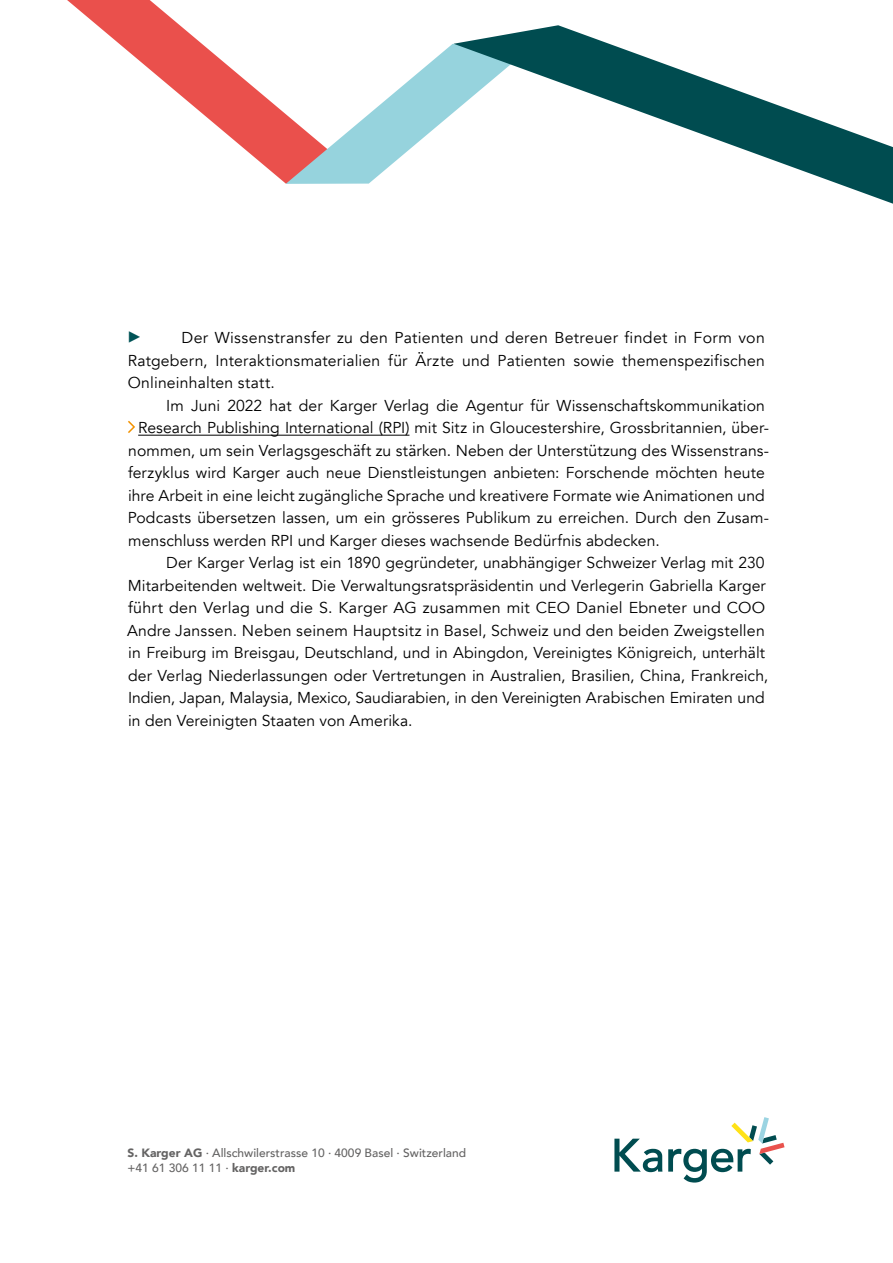
<style>
.page{position:relative;width:893px;height:1263px;background:#fff}
.page>*{position:absolute;margin:0;border:0;box-sizing:border-box;transform-origin:0 0}
.t1{font:31.5px "Segoe UI Black";color:#005357;scale:.5 1}
.t2{font:15.75px/22.5px "Avenir";letter-spacing:.005em;color:#000;text-align:justify}
.t3{font:500 12px/14.4px "Avenir";color:#646363}
.s1{font-weight:900}
</style>
<div class="page">
<svg style="left:614px;top:1117px;width:170px;height:65px"></svg>
<hr style="left:138px;top:435px;width:271px;height:1px;background:#000">
<svg style="left:128px;top:421px;width:7px;height:12px"></svg>
<svg style="left:67px;top:0;width:219px;height:184px"></svg>
<svg style="left:286px;top:44px;width:168px;height:140px"></svg>
<svg style="left:454px;top:25px;width:439px;height:179px"></svg>
<h1 class="t1" style="left:128px;top:314px;width:29px">►</h1>
<p class="t2" style="left:128px;top:327px;width:639px;text-indent:54px">Der Wissenstransfer zu den Patienten und deren Betreuer findet in Form von Ratgebern, Interaktionsmaterialien für Ärzte und Patienten sowie themenspezifischen Onlineinhalten statt.</p>
<p class="t2" style="left:166px;top:394px;width:600px">Im Juni 2022 hat der Karger Verlag die Agentur für Wissenschaftskommunikation</p>
<p class="t2" style="left:138px;top:417px;width:632px">Research Publishing International (RPI) mit Sitz in Gloucestershire, Grossbritannien, über-</p>
<p class="t2" style="left:128px;top:439px;width:642px">nommen, um sein Verlagsgeschäft zu stärken. Neben der Unterstützung des Wissenstrans-</p>
<p class="t2" style="left:128px;top:462px;width:638px">ferzyklus wird Karger auch neue Dienstleistungen anbieten: Forschende möchten heute</p>
<p class="t2" style="left:128px;top:484px;width:638px">ihre Arbeit in eine leicht zugängliche Sprache und kreativere Formate wie Animationen und</p>
<p class="t2" style="left:128px;top:507px;width:643px">Podcasts übersetzen lassen, um ein grösseres Publikum zu erreichen. Durch den Zusam-</p>
<p class="t2" style="left:128px;top:529px;width:533px">menschluss werden RPI und Karger dieses wachsende Bedürfnis abdecken.</p>
<p class="t2" style="left:166px;top:552px;width:600px">Der Karger Verlag ist ein 1890 gegründeter, unabhängiger Schweizer Verlag mit 230</p>
<p class="t2" style="left:128px;top:574px;width:639px">Mitarbeitenden weltweit. Die Verwaltungsratspräsidentin und Verlegerin Gabriella Karger</p>
<p class="t2" style="left:128px;top:597px;width:639px">führt den Verlag und die S. Karger AG zusammen mit CEO Daniel Ebneter und COO</p>
<p class="t2" style="left:127px;top:619px;width:639px">Andre Janssen. Neben seinem Hauptsitz in Basel, Schweiz und den beiden Zweigstellen</p>
<p class="t2" style="left:128px;top:642px;width:639px">in Freiburg im Breisgau, Deutschland, und in Abingdon, Vereinigtes Königreich, unterhält</p>
<p class="t2" style="left:128px;top:664px;width:642px">der Verlag Niederlassungen oder Vertretungen in Australien, Brasilien, China, Frankreich,</p>
<p class="t2" style="left:128px;top:687px;width:638px">Indien, Japan, Malaysia, Mexico, Saudiarabien, in den Vereinigten Arabischen Emiraten und</p>
<p class="t2" style="left:128px;top:709px;width:286px">in den Vereinigten Staaten von Amerika.</p>
<p class="t3" style="left:128px;top:1145px;width:340px"><span class="s1">S. Karger AG</span> · Allschwilerstrasse 10 · 4009 Basel · Switzerland +41 61 306 11 11 · <span class="s1">karger.com</span></p>
</div>
